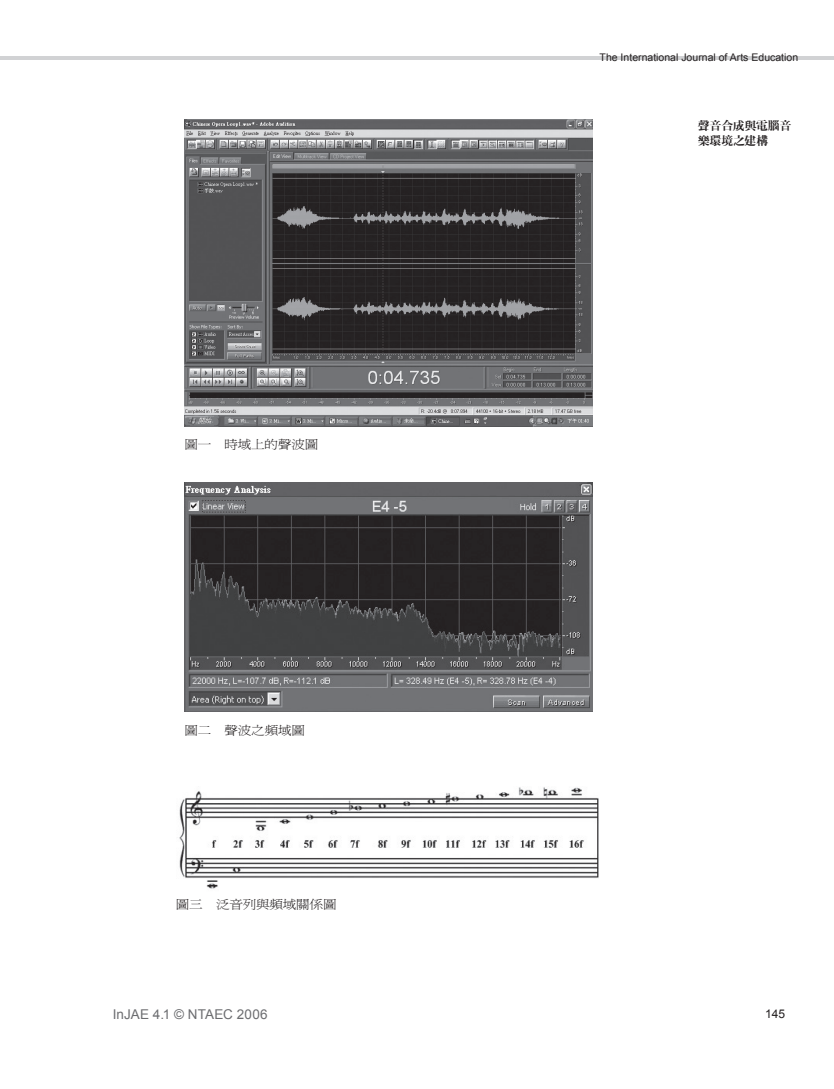
<style>
.page{position:relative;width:834px;height:1089px;background:#fff}
.page>*{position:absolute;margin:0;border:0;box-sizing:border-box;transform-origin:0 0}
.t1{font:13.5px "Arial";letter-spacing:.005em;color:#6c6d70}
.t2{font:12.15px "P Ming Li U";letter-spacing:-.01em;color:#231f20;scale:1.11 1}
.t3{font:12px/15px "DF Ming XB WIN BF";letter-spacing:-.02em;color:#231f20}
.t4{font:12px "Arial";color:#231f20}
.t5{font:10.5px "Arial";color:#231f20}
</style>
<div class="page">
<svg style="left:0;top:57px;width:13px;height:3px"></svg>
<hr style="left:13px;top:57px;width:820px;height:3px;background:#d1d2d4">
<img style="left:184px;top:119px;width:408px;height:307px">
<img style="left:184px;top:482px;width:408px;height:229px">
<img style="left:179px;top:787px;width:420px;height:102px">
<p class="t5" style="left:599px;top:50px;width:200px">The International Journal of Arts Education</p>
<p class="t2" style="left:184px;top:438px;width:122px">圖一　時域上的聲波圖</p>
<p class="t2" style="left:184px;top:724px;width:110px">圖二　聲波之頻域圖</p>
<p class="t2" style="left:176px;top:898px;width:146px">圖三　泛音列與頻域關係圖</p>
<p class="t3" style="left:697px;top:118px;width:95px">聲音合成與電腦音樂環境之建構</p>
<p class="t1" style="left:113px;top:1005px;width:156px">InJAE 4.1 © NTAEC 2006</p>
<p class="t4" style="left:764px;top:1006px;width:15px">145</p>
</div>
